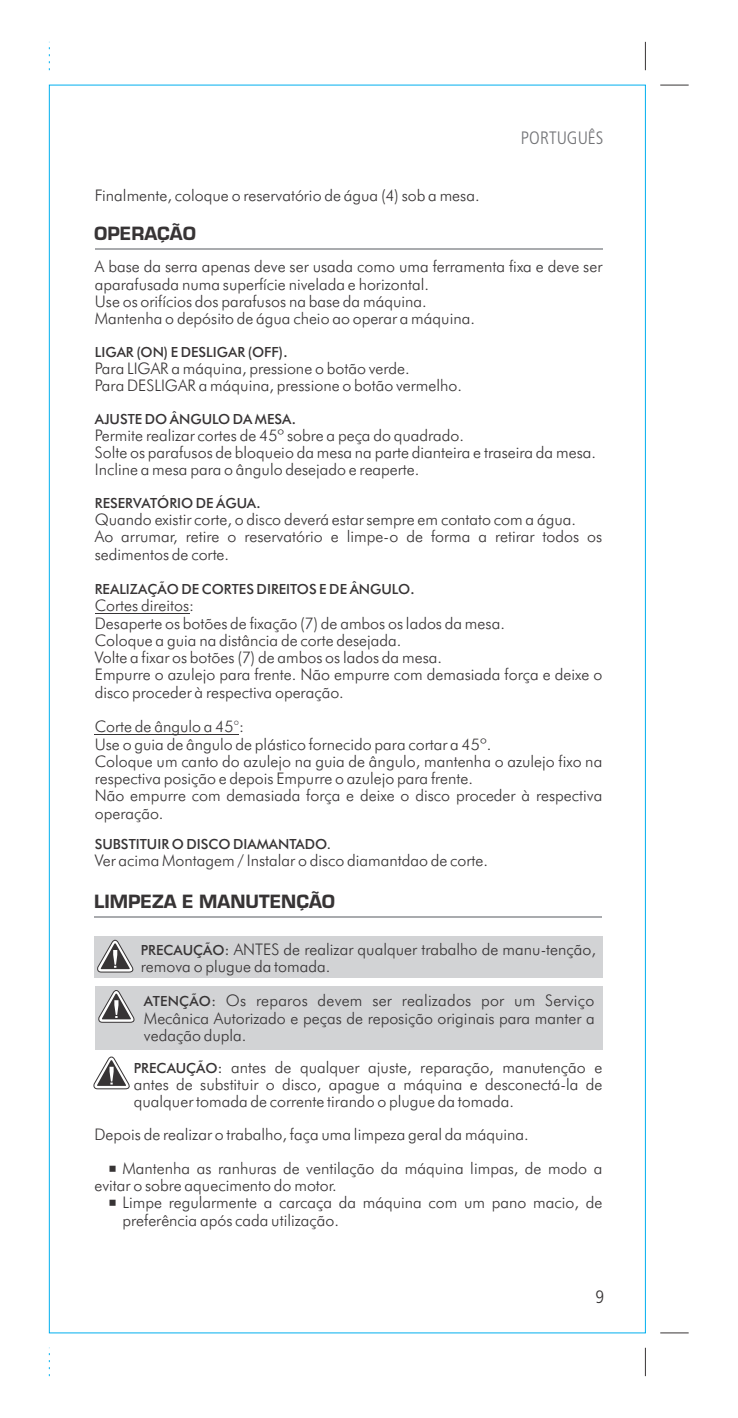
<style>
.page{position:relative;width:738px;height:1418px;background:#fff}
.page>*{position:absolute;margin:0;border:0;box-sizing:border-box;transform-origin:0 0}
.t1{font:900 20px "Eurostile";color:#373435}
.t2{font:300 condensed 18px "Frutiger";color:#727376}
.t3{font:300 condensed 18px "Frutiger";color:#373435}
.t4{font:300 16px/17.2px "Futura BT";color:#373435}
.t5{font:500 14px "Futura BT";color:#373435}
.s1{font-size:16px}
.s2{font-weight:500;font-size:14px}
.s3{font-family:"Arial Unicode MS";font-weight:400;font-size:14px}
</style>
<div class="page">
<svg style="left:644px;top:42px;width:1px;height:28px"></svg>
<svg style="left:644px;top:1348px;width:1px;height:27px"></svg>
<svg style="left:660px;top:85px;width:28px;height:1px"></svg>
<svg style="left:660px;top:1332px;width:28px;height:1px"></svg>
<svg style="left:49px;top:42px;width:1px;height:28px"></svg>
<svg style="left:49px;top:1347px;width:1px;height:28px"></svg>
<hr style="left:95px;top:248px;width:507px;height:2px;background:#a9abae">
<hr style="left:95px;top:613px;width:94px;height:1px;background:#373435">
<hr style="left:95px;top:733px;width:144px;height:1px;background:#373435">
<div style="left:95px;top:986px;width:507px;height:63px;background:#d2d3d5"></div>
<svg style="left:99px;top:990px;width:36px;height:32px"></svg>
<div style="left:94px;top:936px;width:508px;height:42px;background:#d2d3d5"></div>
<hr style="left:94px;top:916px;width:507px;height:2px;background:#a9abae">
<svg style="left:97px;top:939px;width:37px;height:33px"></svg>
<svg style="left:94px;top:1056px;width:36px;height:33px"></svg>
<p class="t2" style="left:520px;top:128px;width:84px">PORTUGUÊS</p>
<p class="t4" style="left:95px;top:189px;width:386px">Finalmente, coloque o reservatório de água (4) sob a mesa.</p>
<p class="t1" style="left:94px;top:222px;width:103px">OPERAÇÃO</p>
<p class="t4" style="left:95px;top:260px;width:508px">A base da serra apenas deve ser usada como uma ferramenta fixa e deve ser aparafusada numa superfície nivelada e horizontal.<br>Use os orifícios dos parafusos na base da máquina.<br>Mantenha o depósito de água cheio ao operar a máquina.</p>
<p class="t5" style="left:95px;top:346px;width:194px">LIGAR (ON) E DESLIGAR (OFF)<span class="s1">.</span></p>
<p class="t4" style="left:95px;top:361px;width:368px">Para LIGAR a máquina, pressione o botão verde.<br>Para DESLIGAR a máquina, pressione o botão vermelho.</p>
<p class="t5" style="left:95px;top:413px;width:203px">AJUSTE DO ÂNGULO DA MESA<span class="s1">.</span></p>
<p class="t4" style="left:95px;top:428px;width:502px">Permite realizar cortes de 45º sobre a peça do quadrado.<br>Solte os parafusos de bloqueio da mesa na parte dianteira e traseira da mesa.<br>Incline a mesa para o ângulo desejado e reaperte.</p>
<p class="t5" style="left:95px;top:497px;width:168px">RESERVATÓRIO DE ÁGUA<span class="s1">.</span></p>
<p class="t4" style="left:95px;top:512px;width:508px">Quando existir corte, o disco deverá estar sempre em contato com a água.<br>Ao arrumar, retire o reservatório e limpe-o de forma a retirar todos os sedimentos de corte.</p>
<p class="t5" style="left:95px;top:583px;width:321px">REALIZAÇÃO DE CORTES DIREITOS E DE ÂNGULO<span class="s1">.</span></p>
<p class="t4" style="left:95px;top:598px;width:508px">Cortes direitos:<br>Desaperte os botões de fixação (7) de ambos os lados da mesa.<br>Coloque a guia na distância de corte desejada.<br>Volte a fixar os botões (7) de ambos os lados da mesa.<br>Empurre o azulejo para frente. Não empurre com demasiada força e deixe o disco proceder à respectiva operação.</p>
<p class="t4" style="left:95px;top:719px;width:508px">Corte de ângulo a 45°:<br>Use o guia de ângulo de plástico fornecido para cortar a 45º.<br>Coloque um canto do azulejo na guia de ângulo, mantenha o azulejo fixo na respectiva posição e depois Empurre o azulejo para frente.<br>Não empurre com demasiada força e deixe o disco proceder à respectiva operação.</p>
<p class="t5" style="left:95px;top:838px;width:238px">SUBSTITUIR O DISCO DIAMANTADO.</p>
<p class="t4" style="left:95px;top:853px;width:394px">Ver acima Montagem / Instalar o disco diamantdao de corte.</p>
<p class="t1" style="left:94px;top:889px;width:242px">LIMPEZA E MANUTENÇÃO</p>
<p class="t4" style="left:141px;top:942px;width:456px"><span class="s2">PRECAUÇÃO:</span> ANTES de realizar qualquer trabalho de manu-tenção, remova o plugue da tomada.</p>
<p class="t4" style="left:144px;top:993px;width:452px;text-align:justify"><span class="s2">ATENÇÃO:</span> Os reparos devem ser realizados por um Serviço Mecânica Autorizado e peças de reposição originais para manter a vedação dupla.</p>
<p class="t4" style="left:134px;top:1060px;width:469px;text-align:justify"><span class="s2">PRECAUÇÃO:</span> antes de qualquer ajuste, reparação, manutenção e antes de substituir o disco, apague a máquina e desconectá-la de qualquer tomada de corrente tirando o plugue da tomada.</p>
<p class="t4" style="left:94px;top:1127px;width:435px">Depois de realizar o trabalho, faça uma limpeza geral da máquina.</p>
<p class="t4" style="left:94px;top:1160px;width:509px;text-indent:14px"><span class="s3">■</span> Mantenha as ranhuras de ventilação da máquina limpas, de modo a evitar o sobre aquecimento do motor.</p>
<p class="t4" style="left:122px;top:1195px;width:481px;text-indent:-14px"><span class="s3">■</span> Limpe regularmente a carcaça da máquina com um pano macio, de preferência após cada utilização.</p>
<p class="t3" style="left:595px;top:1286px;width:10px">9</p>
</div>
